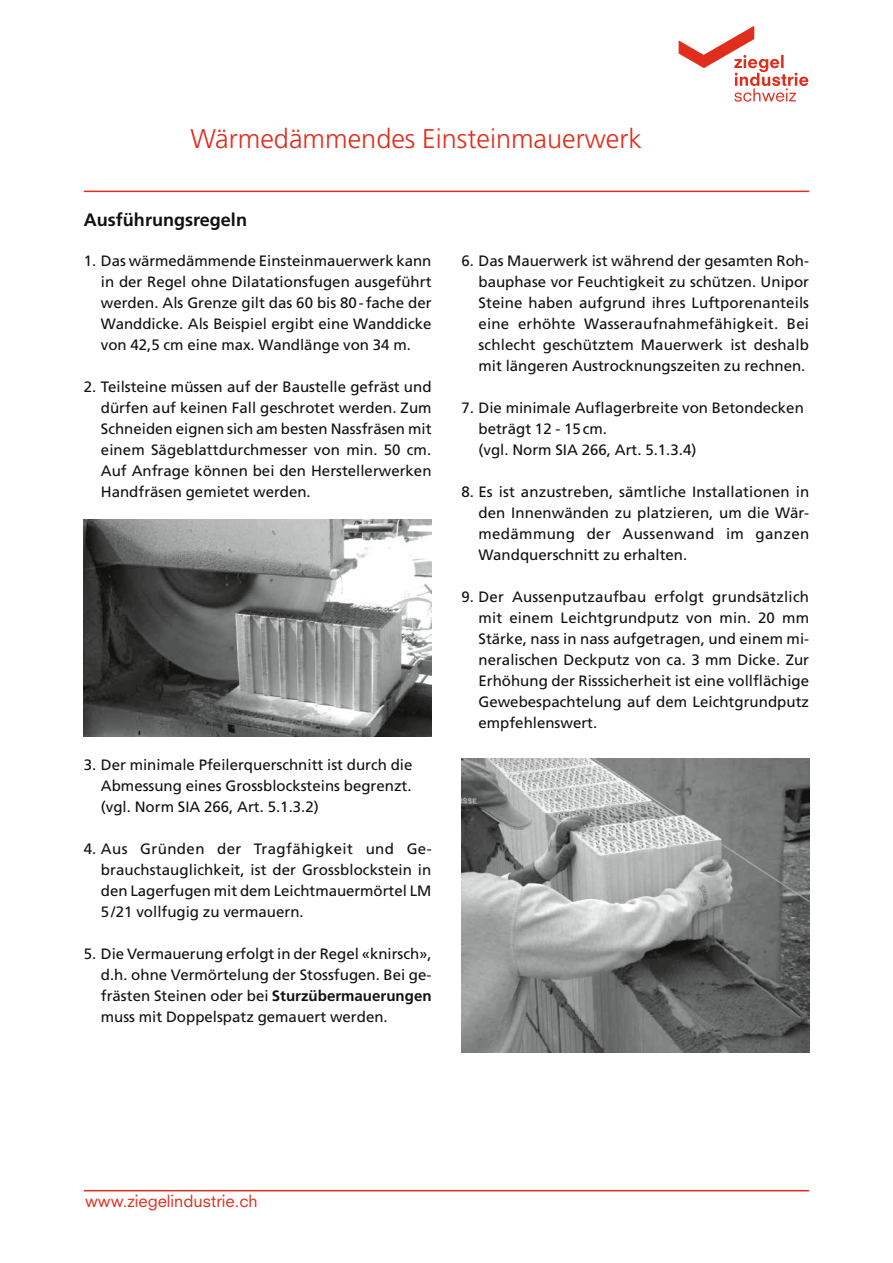
<style>
.page{position:relative;width:893px;height:1263px;background:#fff}
.page>*{position:absolute;margin:0;border:0;box-sizing:border-box;transform-origin:0 0}
.t1{font:300 27px "Frutiger LT Std";color:#e02d1c}
.t2{font:700 18px "Frutiger LT Std";color:#11110f}
.t3{font:16.5px "Neuzeit SLT";color:#e02d1c}
.t4{font:15px/21px "Frutiger LT Std";color:#11110f;text-align:justify}
.s1{font-weight:700}
</style>
<div class="page">
<svg style="left:679px;top:26px;width:129px;height:76px"></svg>
<hr style="left:84px;top:1190px;width:725px;height:1px;background:#e02d1c">
<hr style="left:84px;top:191px;width:725px;height:1px;background:#e02d1c">
<img style="left:84px;top:520px;width:348px;height:217px">
<img style="left:461px;top:758px;width:348px;height:295px">
<h1 class="t1" style="left:190px;top:123px;width:453px">Wärmedämmendes Einsteinmauerwerk</h1>
<p class="t2" style="left:84px;top:212px;width:165px">Ausführungsregeln</p>
<p class="t4" style="left:101px;top:252px;width:332px;text-indent:-17px">1. Das wärmedämmende Einsteinmauerwerk kann in der Regel ohne Dilatationsfugen ausgeführt werden. Als Grenze gilt das 60 bis 80 - fache der Wanddicke. Als Beispiel ergibt eine Wanddicke von 42,5 cm eine max. Wandlänge von 34 m.</p>
<p class="t4" style="left:101px;top:378px;width:332px;text-indent:-17px">2. Teilsteine müssen auf der Baustelle gefräst und dürfen auf keinen Fall geschrotet werden. Zum Schneiden eignen sich am besten Nassfräsen mit einem Sägeblattdurchmesser von min. 50 cm.<br>Auf Anfrage können bei den Herstellerwerken Handfräsen gemietet werden.</p>
<p class="t4" style="left:101px;top:756px;width:313px;text-indent:-17px">3. Der minimale Pfeilerquerschnitt ist durch die Abmessung eines Grossblocksteins begrenzt. (vgl. Norm SIA 266, Art. 5.1.3.2)</p>
<p class="t4" style="left:101px;top:840px;width:332px;text-indent:-17px">4. Aus Gründen der Tragfähigkeit und Ge&shy;brauchstauglichkeit, ist der Grossblockstein in den Lagerfugen mit dem Leichtmauermörtel LM 5 / 21 vollfugig zu vermauern.</p>
<p class="t4" style="left:101px;top:945px;width:332px;text-indent:-17px">5. Die Vermauerung erfolgt in der Regel «knirsch», d.h. ohne Vermörtelung der Stossfugen. Bei ge&shy;frästen Steinen oder bei <span class="s1">Sturzübermauerungen </span>muss mit Doppelspatz gemauert werden.</p>
<p class="t4" style="left:478px;top:252px;width:332px;text-indent:-17px">6. Das Mauerwerk ist während der gesamten Roh&shy;bauphase vor Feuchtigkeit zu schützen. Unipor Steine haben aufgrund ihres Luftporenanteils eine erhöhte Wasseraufnahmefähigkeit. Bei schlecht geschütztem Mauerwerk ist deshalb mit längeren Austrocknungszeiten zu rechnen.</p>
<p class="t4" style="left:478px;top:399px;width:327px;text-align:left;text-indent:-17px">7. Die minimale Auflagerbreite von Betondecken beträgt 12 - 15 cm.<br>(vgl. Norm SIA 266, Art. 5.1.3.4)</p>
<p class="t4" style="left:478px;top:483px;width:332px;text-indent:-17px">8. Es ist anzustreben, sämtliche Installationen in den Innenwänden zu platzieren, um die Wär&shy;medämmung der Aussenwand im ganzen Wandquerschnitt zu erhalten.</p>
<p class="t4" style="left:478px;top:588px;width:332px;text-indent:-17px">9. Der Aussenputzaufbau erfolgt grundsätzlich mit einem Leichtgrundputz von min. 20 mm Stärke, nass in nass aufgetragen, und einem mi&shy;neralischen Deckputz von ca. 3 mm Dicke. Zur Erhöhung der Risssicherheit ist eine vollflächige Gewebespachtelung auf dem Leichtgrundputz empfehlenswert.</p>
<p class="t3" style="left:85px;top:1195px;width:174px">www.ziegelindustrie.ch</p>
</div>
